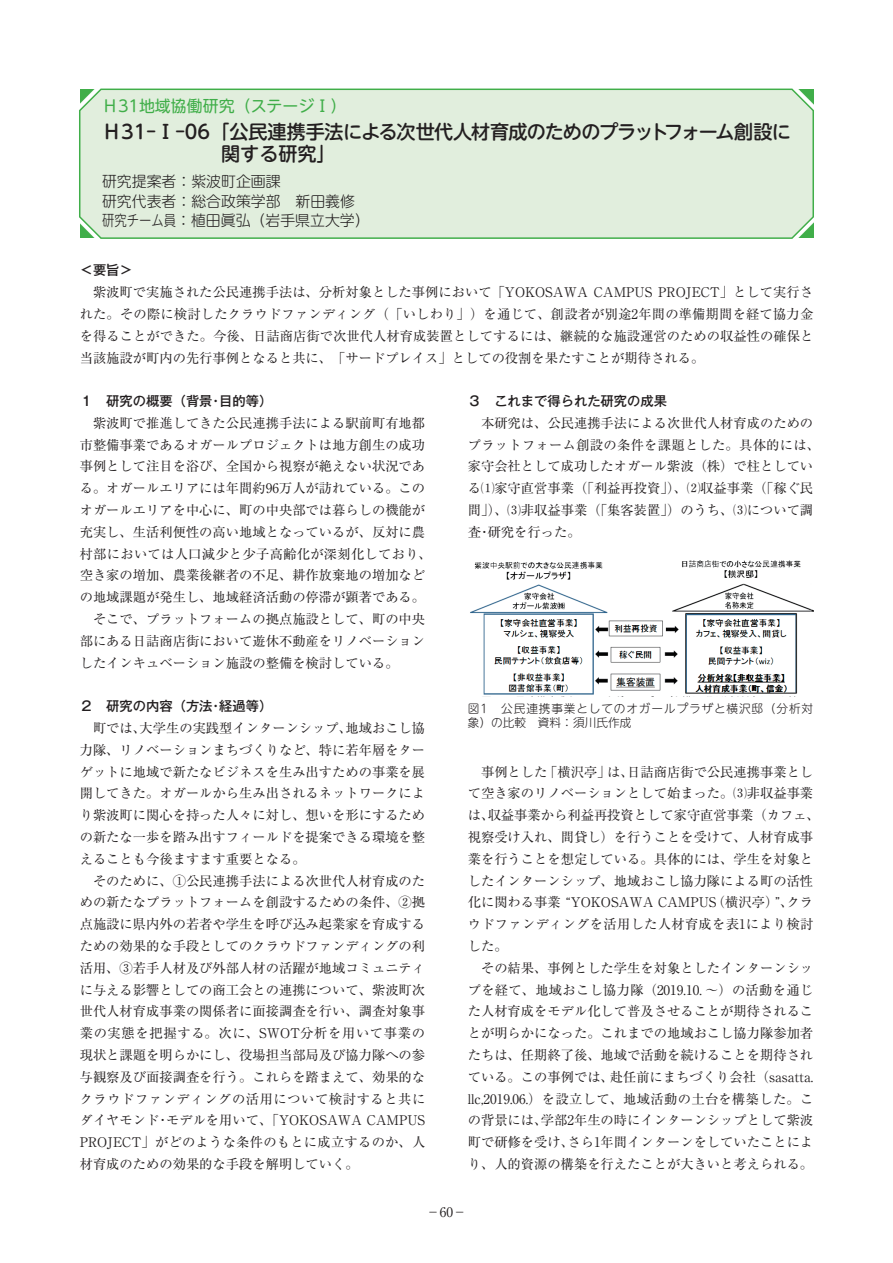
<style>
.page{position:relative;width:893px;height:1263px;background:#fff}
.page>*{position:absolute;margin:0;border:0;box-sizing:border-box;transform-origin:0 0}
.t1{font:500 19.2px/21.8px "UD Shin M Go Pr 6 N";letter-spacing:-.03em;color:#231f20}
.t2{font:15.9px "UD Shin M Go Pr 6 N";color:#40ae49}
.t3{font:300 14.85px/19.2px "UD Shin M Go Pr 6 N";color:#231f20}
.t4{font:13.35px/21.8px "Ryumin Pr 6";color:#231f20}
.t5{font:500 13.35px "Gothic MB101 Pr 6";color:#231f20}
.t6{font:300 11.7px/13.8px "UD Shin M Go Pr 6 N";letter-spacing:.07em;color:#231f20}
</style>
<div class="page">
<div style="left:79px;top:88px;width:735px;height:151px;background:#e1eedd"></div>
<img style="left:470px;top:560px;width:343px;height:135px">
<p class="t2" style="left:102px;top:93px;width:246px">Ｈ31地域協働研究（ステージⅠ）</p>
<h1 class="t1" style="left:221px;top:119px;width:571px;text-indent:-119px">Ｈ31-Ⅰ-06「公民連携手法による次世代人材育成のためのプラットフォーム創設に関する研究」</h1>
<p class="t3" style="left:102px;top:171px;width:269px">研究提案者：紫波町企画課<br>研究代表者：総合政策学部　新田義修研究チーム員：植田眞弘（岩手県立大学）</p>
<p class="t5" style="left:80px;top:259px;width:55px">＜要旨＞</p>
<p class="t4" style="left:80px;top:281px;width:735px;text-align:justify">　紫波町で実施された公民連携手法は、分析対象とした事例において「YOKOSAWA CAMPUS PROJECT」として実行された。その際に検討したクラウドファンディング（「いしわり」）を通じて、創設者が別途2年間の準備期間を経て協力金を得ることができた。今後、日詰商店街で次世代人材育成装置としてするには、継続的な施設運営のための収益性の確保と当該施設が町内の先行事例となると共に、「サードプレイス」としての役割を果たすことが期待される。</p>
<p class="t5" style="left:80px;top:390px;width:194px">１　研究の概要（背景・目的等）</p>
<p class="t4" style="left:80px;top:411px;width:354px">　紫波町で推進してきた公民連携手法による駅前町有地都市整備事業であるオガールプロジェクトは地方創生の成功事例として注目を浴び、全国から視察が絶えない状況である。オガールエリアには年間約96万人が訪れている。このオガールエリアを中心に、町の中央部では暮らしの機能が充実し、生活利便性の高い地域となっているが、反対に農村部においては人口減少と少子高齢化が深刻化しており、空き家の増加、農業後継者の不足、耕作放棄地の増加などの地域課題が発生し、地域経済活動の停滞が顕著である。　そこで、プラットフォームの拠点施設として、町の中央部にある日詰商店街において遊休不動産をリノベーションしたインキュベーション施設の整備を検討している。</p>
<p class="t5" style="left:80px;top:695px;width:194px">２　研究の内容（方法・経過等）</p>
<p class="t4" style="left:80px;top:716px;width:347px">　町では、大学生の実践型インターンシップ、地域おこし協力隊、リノベーションまちづくりなど、特に若年層をターゲットに地域で新たなビジネスを生み出すための事業を展開してきた。オガールから生み出されるネットワークにより紫波町に関心を持った人々に対し、想いを形にするための新たな一歩を踏み出すフィールドを提案できる環境を整えることも今後ますます重要となる。<br>　そのために、①公民連携手法による次世代人材育成のための新たなプラットフォームを創設するための条件、②拠点施設に県内外の若者や学生を呼び込み起業家を育成するための効果的な手段としてのクラウドファンディングの利活用、③若手人材及び外部人材の活躍が地域コミュニティに与える影響としての商工会との連携について、紫波町次世代人材育成事業の関係者に面接調査を行い、調査対象事業の実態を把握する。次に、SWOT分析を用いて事業の現状と課題を明らかにし、役場担当部局及び協力隊への参与観察及び面接調査を行う。これらを踏まえて、効果的なクラウドファンディングの活用について検討すると共にダイヤモンド・モデルを用いて、「YOKOSAWA CAMPUS<br>PROJECT」がどのような条件のもとに成立するのか、人材育成のための効果的な手段を解明していく。</p>
<p class="t5" style="left:468px;top:390px;width:201px">３　これまで得られた研究の成果</p>
<p class="t4" style="left:468px;top:411px;width:354px">　本研究は、公民連携手法による次世代人材育成のためのプラットフォーム創設の条件を課題とした。具体的には、家守会社として成功したオガール紫波（株）で柱としている⑴家守直営事業（「利益再投資」）、⑵収益事業（「稼ぐ民間」）、⑶非収益事業（「集客装置」）のうち、⑶について調査・研究を行った。</p>
<p class="t6" style="left:468px;top:701px;width:347px">図1　公民連携事業としてのオガールプラザと横沢邸（分析対象）の比較　資料：須川氏作成</p>
<p class="t4" style="left:468px;top:760px;width:354px">　事例とした「横沢亭」は、日詰商店街で公民連携事業として空き家のリノベーションとして始まった。⑶非収益事業は、収益事業から利益再投資として家守直営事業（カフェ、視察受け入れ、間貸し）を行うことを受けて、人材育成事業を行うことを想定している。具体的には、学生を対象としたインターンシップ、地域おこし協力隊による町の活性化に関わる事業 “YOKOSAWA CAMPUS（横沢亭）”、クラウドファンディングを活用した人材育成を表1により検討した。<br>　その結果、事例とした学生を対象としたインターンシップを経て、地域おこし協力隊（2019.10. ～）の活動を通じた人材育成をモデル化して普及させることが期待されることが明らかになった。これまでの地域おこし協力隊参加者たちは、任期終了後、地域で活動を続けることを期待されている。この事例では、赴任前にまちづくり会社（sasatta. llc,2019.06.）を設立して、地域活動の土台を構築した。この背景には、学部2年生の時にインターンシップとして紫波町で研修を受け、さら1年間インターンをしていたことにより、人的資源の構築を行えたことが大きいと考えられる。</p>
<p class="t4" style="left:427px;top:1200px;width:41px">－60－</p>
</div>
